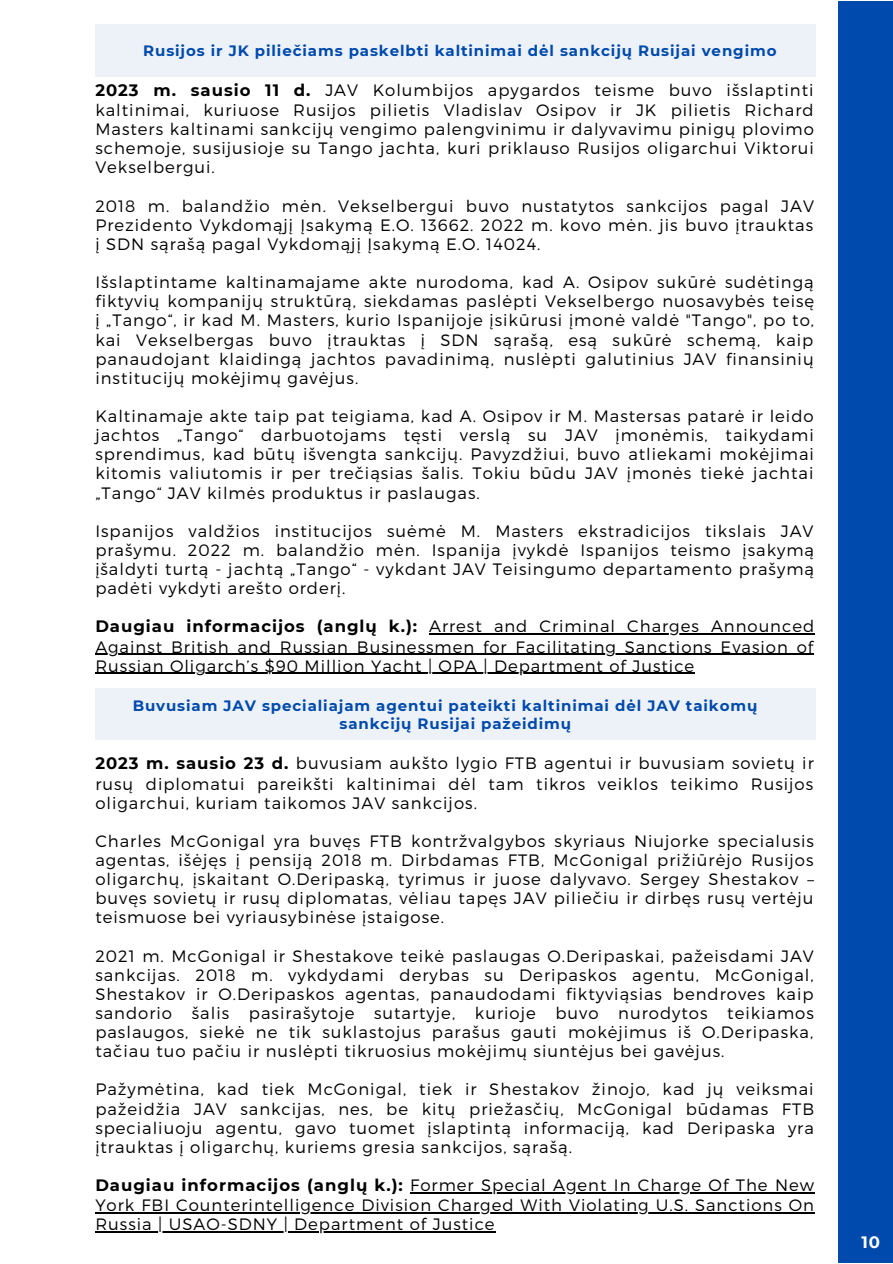
<style>
.page{position:relative;width:893px;height:1264px;background:#fff}
.page>*{position:absolute;margin:0;border:0;box-sizing:border-box;transform-origin:0 0}
.t1{font:300 16.5px/19px "Montserrat";letter-spacing:.06em;color:#000;text-align:justify}
.t2{font:700 16.5px "Montserrat";color:#fff}
.t3{font:700 15px/18px "Montserrat";letter-spacing:.06em;color:#004aad}
.s1{font-weight:700}
.s2{font-weight:300}
</style>
<div class="page">
<div style="left:838px;top:1px;width:54px;height:1261px;background:#004aad"></div>
<div style="left:95px;top:25px;width:720px;height:51px;background:#edf2f9"></div>
<hr style="left:429px;top:633px;width:386px;height:1px;background:#000">
<hr style="left:95px;top:653px;width:719px;height:1px;background:#000">
<hr style="left:95px;top:672px;width:600px;height:2px;background:#000">
<div style="left:95px;top:688px;width:720px;height:52px;background:#edf2f9"></div>
<hr style="left:410px;top:1192px;width:405px;height:1px;background:#000">
<hr style="left:95px;top:1212px;width:720px;height:1px;background:#000">
<hr style="left:95px;top:1231px;width:400px;height:1px;background:#000">
<p class="t3" style="left:143px;top:41px;width:634px">Rusijos ir JK piliečiams paskelbti kaltinimai dėl sankcijų Rusijai vengimo</p>
<p class="t1" style="left:95px;top:79px;width:720px"><span class="s1">2023 m. sausio 11 d.</span> JAV Kolumbijos apygardos teisme buvo išslaptinti kaltinimai, kuriuose Rusijos pilietis Vladislav Osipov ir JK pilietis Richard Masters kaltinami sankcijų vengimo palengvinimu ir dalyvavimu pinigų plovimo schemoje, susijusioje su Tango jachta, kuri priklauso Rusijos oligarchui Viktorui Vekselbergui.</p>
<p class="t1" style="left:95px;top:195px;width:720px">2018 m. balandžio mėn. Vekselbergui buvo nustatytos sankcijos pagal JAV Prezidento Vykdomąjį Įsakymą E.O. 13662. 2022 m. kovo mėn. jis buvo įtrauktas į SDN sąrašą pagal Vykdomąjį Įsakymą E.O. 14024.</p>
<p class="t1" style="left:95px;top:272px;width:720px">Išslaptintame kaltinamajame akte nurodoma, kad A. Osipov sukūrė sudėtingą fiktyvių kompanijų struktūrą, siekdamas paslėpti Vekselbergo nuosavybės teisę į „Tango“, ir kad M. Masters, kurio Ispanijoje įsikūrusi įmonė valdė "Tango", po to, kai Vekselbergas buvo įtrauktas į SDN sąrašą, esą sukūrė schemą, kaip panaudojant klaidingą jachtos pavadinimą, nuslėpti galutinius JAV finansinių institucijų mokėjimų gavėjus.</p>
<p class="t1" style="left:95px;top:406px;width:720px">Kaltinamaje akte taip pat teigiama, kad A. Osipov ir M. Mastersas patarė ir leido jachtos „Tango“ darbuotojams tęsti verslą su JAV įmonėmis, taikydami sprendimus, kad būtų išvengta sankcijų. Pavyzdžiui, buvo atliekami mokėjimai kitomis valiutomis ir per trečiąsias šalis. Tokiu būdu JAV įmonės tiekė jachtai „Tango“ JAV kilmės produktus ir paslaugas.</p>
<p class="t1" style="left:95px;top:520px;width:720px">Ispanijos valdžios institucijos suėmė M. Masters ekstradicijos tikslais JAV prašymu. 2022 m. balandžio mėn. Ispanija įvykdė Ispanijos teismo įsakymą įšaldyti turtą - jachtą „Tango“ - vykdant JAV Teisingumo departamento prašymą padėti vykdyti arešto orderį.</p>
<p class="t1" style="left:95px;top:615px;width:720px;line-height:19.6px"><span class="s1">Daugiau informacijos (anglų k.):</span> Arrest and Criminal Charges Announced Against British and Russian Businessmen for Facilitating Sanctions Evasion of Russian Oligarch’s $90 Million Yacht | OPA | Department of Justice</p>
<p class="t3" style="left:339px;top:696px;width:419px;text-indent:-207px">Buvusiam JAV specialiajam agentui pateikti kaltinimai dėl JAV taikomų sankcijų Rusijai pažeidimų</p>
<p class="t1" style="left:95px;top:752px;width:720px;line-height:19.6px"><span class="s1">2023 m. sausio 23 d.</span> buvusiam aukšto lygio FTB agentui ir buvusiam sovietų ir rusų diplomatui pareikšti kaltinimai dėl tam tikros veiklos teikimo Rusijos oligarchui, kuriam taikomos JAV sankcijos.</p>
<p class="t1" style="left:95px;top:830px;width:720px">Charles McGonigal yra buvęs FTB kontržvalgybos skyriaus Niujorke specialusis agentas, išėjęs į pensiją 2018 m. Dirbdamas FTB, McGonigal prižiūrėjo Rusijos oligarchų, įskaitant O.Deripaską, tyrimus ir juose dalyvavo. Sergey Shestakov – buvęs sovietų ir rusų diplomatas, vėliau tapęs JAV piliečiu ir dirbęs rusų vertėju teismuose bei vyriausybinėse įstaigose.</p>
<p class="t1" style="left:95px;top:945px;width:720px">2021 m. McGonigal ir Shestakove teikė paslaugas O.Deripaskai, pažeisdami JAV sankcijas. 2018 m. vykdydami derybas su Deripaskos agentu, McGonigal, Shestakov ir O.Deripaskos agentas, panaudodami fiktyviąsias bendroves kaip sandorio šalis pasirašytoje sutartyje, kurioje buvo nurodytos teikiamos paslaugos, siekė ne tik suklastojus parašus gauti mokėjimus iš O.Deripaska, tačiau tuo pačiu ir nuslėpti tikruosius mokėjimų siuntėjus bei gavėjus.</p>
<p class="t1" style="left:95px;top:1079px;width:720px">Pažymėtina, kad tiek McGonigal, tiek ir Shestakov žinojo, kad jų veiksmai pažeidžia JAV sankcijas, nes, be kitų priežasčių, McGonigal būdamas FTB specialiuoju agentu, gavo tuomet įslaptintą informaciją, kad Deripaska yra įtrauktas į oligarchų, kuriems gresia sankcijos, sąrašą.</p>
<p class="t1" style="left:95px;top:1174px;width:720px;line-height:19.6px"><span class="s1">Daugiau informacijos (anglų k.):</span> Former Special Agent In Charge Of The New York FBI Counterintelligence Division Charged With Violating U.S. Sanctions On Russia | USAO-SDNY | Department of Justice</p>
<p class="t2" style="left:861px;top:1231px;width:20px">1<span class="s2">7</span>0</p>
</div>
